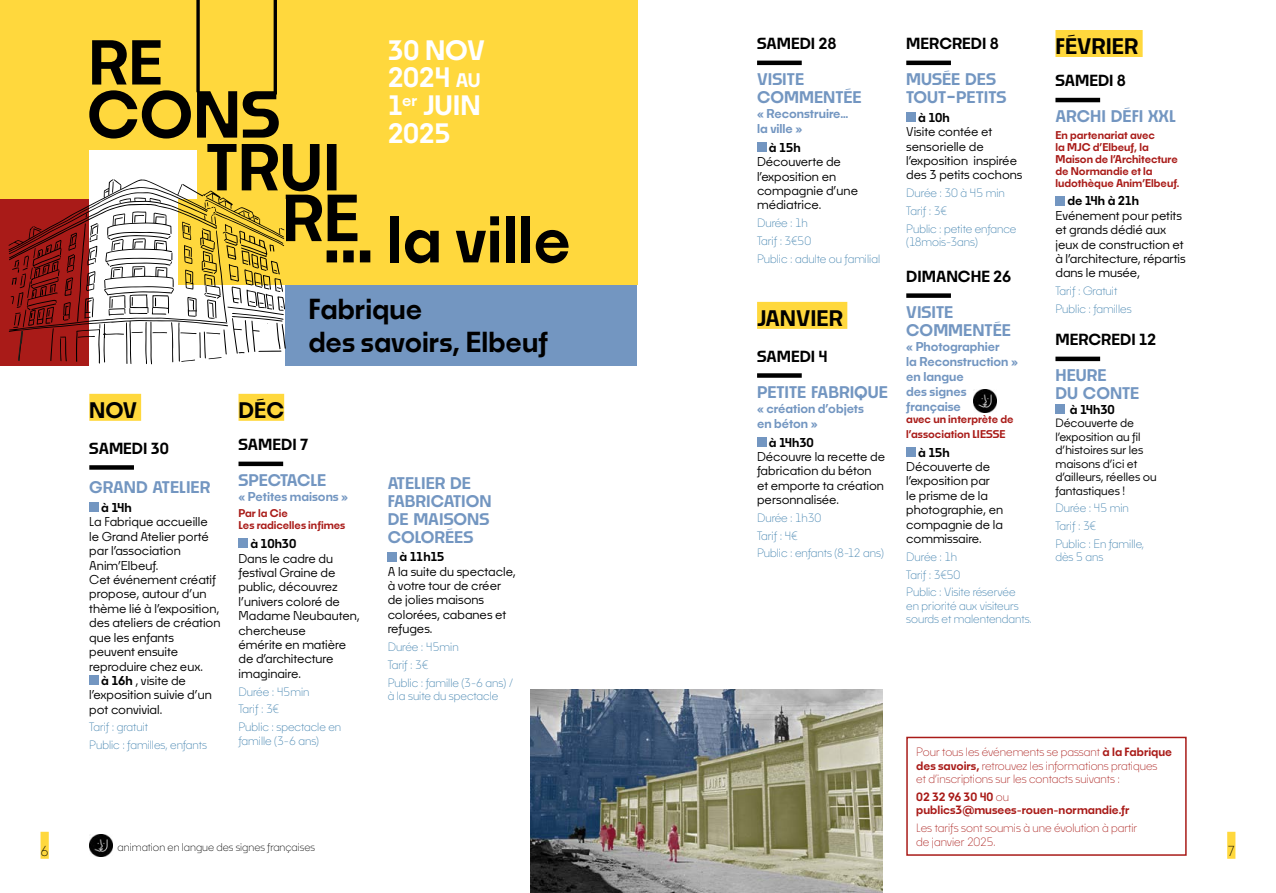
<style>
.page{position:relative;width:1276px;height:893px;background:#fff}
.page>*{position:absolute;margin:0;border:0;box-sizing:border-box;transform-origin:0 0}
.t1{font:600 61.5px "Noka";color:#000}
.t2{font:600 27px/32.4px "Noka";color:#000}
.t3{font:600 26.25px/27.8px "Noka";letter-spacing:-.01em;color:#fff}
.t4{font:600 21px "Noka";color:#000}
.t5{font:600 15.75px/18px "Noka";color:#7396c1}
.t6{font:600 15px "Noka";color:#000}
.t7{font:300 13.5px "Noka";color:#000}
.t8{font:500 12px/14.4px "Noka";color:#000}
.t9{font:600 12px/15px "Noka";color:#7396c1}
.t10{font:600 12px "Noka";letter-spacing:-.01em;color:#000}
.t11{font:300 11.25px/17.7px "Noka";color:#387caa}
.t12{font:300 11.25px/13.5px "Noka";color:#a91b18}
.t13{font:500 11.25px/13.5px "Noka";color:#000}
.t14{font:600 11.25px/13.5px "Noka";color:#a91b18}
.t15{font:600 10.5px/12px "Noka";color:#a91b18}
.t16{font:300 10.5px "Noka";color:#000}
.s1{font-size:22.5px}
.s2{font-size:18.3px}
.s3{font-weight:600}
.s4{font-weight:300}
</style>
<div class="page">
<div style="left:0;top:0;width:638px;height:285px;background:#ffd83d"></div>
<div style="left:757px;top:302px;width:90px;height:27px;background:#ffd83d"></div>
<hr style="left:757px;top:61px;width:44px;height:4px;background:#000">
<div style="left:757px;top:143px;width:9px;height:9px;background:#7396c1"></div>
<div style="left:757px;top:373px;width:44px;height:5px;background:#000"></div>
<div style="left:757px;top:437px;width:9px;height:10px;background:#7396c1"></div>
<hr style="left:906px;top:61px;width:45px;height:4px;background:#000">
<div style="left:906px;top:113px;width:9px;height:9px;background:#7396c1"></div>
<div style="left:906px;top:293px;width:45px;height:5px;background:#000"></div>
<img style="left:973px;top:390px;width:23px;height:23px">
<div style="left:906px;top:447px;width:9px;height:10px;background:#7396c1"></div>
<div style="left:1055px;top:30px;width:87px;height:27px;background:#ffd83d"></div>
<hr style="left:1055px;top:98px;width:45px;height:4px;background:#000">
<div style="left:1055px;top:196px;width:10px;height:9px;background:#7396c1"></div>
<hr style="left:1055px;top:357px;width:45px;height:4px;background:#000">
<div style="left:1055px;top:404px;width:10px;height:10px;background:#7396c1"></div>
<div style="left:0;top:199px;width:89px;height:166px;background:#a91b18"></div>
<div style="left:285px;top:285px;width:352px;height:80px;background:#7396c1"></div>
<hr style="left:274px;top:0;width:3px;height:95px;background:#000">
<svg style="left:196px;top:0;width:4px;height:40px"></svg>
<svg style="left:9px;top:40px;width:361px;height:324px"></svg>
<img style="left:530px;top:690px;width:352px;height:203px">
<div style="left:89px;top:394px;width:52px;height:27px;background:#ffd83d"></div>
<div style="left:89px;top:465px;width:45px;height:5px;background:#000"></div>
<div style="left:89px;top:503px;width:10px;height:9px;background:#7396c1"></div>
<div style="left:89px;top:675px;width:10px;height:10px;background:#7396c1"></div>
<div style="left:238px;top:394px;width:46px;height:27px;background:#ffd83d"></div>
<hr style="left:238px;top:462px;width:45px;height:4px;background:#000">
<div style="left:238px;top:539px;width:10px;height:9px;background:#7396c1"></div>
<div style="left:388px;top:552px;width:9px;height:9px;background:#7396c1"></div>
<div style="left:41px;top:832px;width:8px;height:27px;background:#ffd83d"></div>
<div style="left:1227px;top:832px;width:8px;height:27px;background:#ffd83d"></div>
<img style="left:89px;top:834px;width:23px;height:23px">
<div style="left:906px;top:737px;width:280px;height:119px;border:2px solid #a91b18"></div>
<h3 class="t4" style="left:1055px;top:33px;width:84px">FÉVRIER</h3>
<p class="t6" style="left:1055px;top:71px;width:72px">SAMEDI 8</p>
<h3 class="t5" style="left:1055px;top:107px;width:122px">ARCHI DÉFI XXL</h3>
<p class="t15" style="left:1055px;top:129px;width:125px">En partenariat avec<br>la MJC d’Elbeuf, la<br>Maison de l’Architecture de Normandie et la ludothèque Anim’Elbeuf.</p>
<p class="t10" style="left:1067px;top:193px;width:73px">de 14h à 21h</p>
<p class="t8" style="left:1055px;top:208px;width:132px">Evénement pour petits et grands dédié aux jeux de construction et à l’architecture, répartis dans le musée,</p>
<p class="t11" style="left:1055px;top:282px;width:78px">Tarif : Gratuit<br>Public : familles</p>
<p class="t6" style="left:1055px;top:330px;width:102px">MERCREDI 12</p>
<h3 class="t5" style="left:1055px;top:366px;width:85px">HEURE<br>DU CONTE</h3>
<p class="t10" style="left:1070px;top:402px;width:46px">à 14h30</p>
<p class="t13" style="left:1055px;top:416px;width:103px">Découverte de l’exposition au fil d’histoires sur les maisons d’ici et d’ailleurs, réelles ou fantastiques !</p>
<p class="t11" style="left:1055px;top:499px;width:90px">Durée : 45 min<br>Tarif : 3€<br>Public : En famille,</p>
<p class="t11" style="left:1055px;top:548px;width:49px">dès 5 ans</p>
<p class="t6" style="left:757px;top:34px;width:81px">SAMEDI 28</p>
<h3 class="t5" style="left:757px;top:70px;width:106px">VISITE<br>COMMENTÉE</h3>
<p class="t9" style="left:757px;top:106px;width:93px">« Reconstruire… la ville »</p>
<p class="t10" style="left:769px;top:140px;width:33px">à 15h</p>
<p class="t8" style="left:757px;top:154px;width:102px">Découverte de l’exposition en compagnie d’une médiatrice.</p>
<p class="t11" style="left:757px;top:214px;width:125px">Durée : 1h<br>Tarif : 3€50<br>Public : adulte ou familial</p>
<p class="t6" style="left:906px;top:34px;width:94px">MERCREDI 8</p>
<h3 class="t5" style="left:906px;top:70px;width:102px">MUSÉE DES<br>TOUT<span class="s1">-</span>PETITS</h3>
<p class="t10" style="left:918px;top:110px;width:33px">à 10h</p>
<p class="t8" style="left:906px;top:124px;width:118px">Visite contée et sensorielle de l’exposition inspirée des 3 petits cochons</p>
<p class="t11" style="left:906px;top:184px;width:112px">Durée : 30 à 45 min<br>Tarif : 3€<br>Public : petite enfance</p>
<p class="t11" style="left:906px;top:233px;width:73px">(18mois-3ans)</p>
<p class="t6" style="left:906px;top:267px;width:106px">DIMANCHE 26</p>
<h3 class="t5" style="left:906px;top:303px;width:106px">VISITE<br>COMMENTÉE</h3>
<p class="t9" style="left:906px;top:339px;width:113px">« Photographier<br>la Reconstruction » en langue<br>des signes française</p>
<p class="t15" style="left:906px;top:411px;width:109px;line-height:15px">avec un interprète de l’association LIESSE</p>
<p class="t10" style="left:918px;top:445px;width:33px">à 15h</p>
<p class="t8" style="left:906px;top:459px;width:98px">Découverte de l’exposition par<br>le prisme de la photographie, en compagnie de la commissaire.</p>
<p class="t11" style="left:906px;top:548px;width:111px">Durée : 1h<br>Tarif : 3€50<br>Public : Visite réservée</p>
<p class="t11" style="left:906px;top:599px;width:127px;line-height:13.5px">en priorité aux visiteurs sourds et malentendants.</p>
<h3 class="t3" style="left:388px;top:36px;width:99px">30 NOV<br>2024 <span class="s2">AU<br></span>1<sup>er</sup> JUIN<br>2025</h3>
<h1 class="t1" style="left:387px;top:201px;width:185px">la ville</h1>
<h2 class="t2" style="left:308px;top:293px;width:241px">Fabrique<br>des savoirs, Elbeuf</h2>
<h3 class="t4" style="left:757px;top:305px;width:87px">JANVIER</h3>
<p class="t6" style="left:757px;top:347px;width:72px">SAMEDI 4</p>
<h3 class="t5" style="left:757px;top:383px;width:132px">PETITE FABRIQUE</h3>
<p class="t9" style="left:757px;top:401px;width:108px">« création d’objets en béton »</p>
<p class="t10" style="left:769px;top:435px;width:46px">à 14h30</p>
<p class="t8" style="left:757px;top:449px;width:130px">Découvre la recette de fabrication du béton et emporte ta création personnalisée.</p>
<p class="t11" style="left:757px;top:509px;width:128px">Durée : 1h30<br>Tarif : 4€<br>Public : enfants (8-12 ans)</p>
<h3 class="t4" style="left:238px;top:397px;width:47px">DÉC</h3>
<p class="t6" style="left:238px;top:435px;width:72px">SAMEDI 7</p>
<h3 class="t5" style="left:238px;top:471px;width:89px">SPECTACLE</h3>
<p class="t9" style="left:238px;top:489px;width:111px">« Petites maisons »</p>
<p class="t15" style="left:238px;top:507px;width:108px">Par la Cie<br>Les radicelles infimes</p>
<p class="t10" style="left:250px;top:536px;width:48px">à 10h30</p>
<p class="t8" style="left:238px;top:551px;width:123px">Dans le cadre du festival Graine de public, découvrez l’univers coloré de<br>Madame Neubauten, chercheuse<br>émérite en matière de d’architecture imaginaire.</p>
<p class="t11" style="left:238px;top:682px;width:104px">Durée : 45min<br>Tarif : 3€<br>Public : spectacle en</p>
<p class="t11" style="left:238px;top:731px;width:82px">famille (3-6 ans)</p>
<h3 class="t4" style="left:89px;top:397px;width:49px">NOV</h3>
<p class="t6" style="left:89px;top:439px;width:81px">SAMEDI 30</p>
<h3 class="t5" style="left:89px;top:478px;width:123px">GRAND ATELIER</h3>
<p class="t10" style="left:101px;top:500px;width:32px">à 14h</p>
<p class="t8" style="left:89px;top:515px;width:120px">La Fabrique accueille</p>
<p class="t8" style="left:89px;top:529px;width:121px">le Grand Atelier porté</p>
<p class="t8" style="left:89px;top:543px;width:93px">par l’association</p>
<p class="t8" style="left:89px;top:558px;width:71px">Anim’Elbeuf.</p>
<p class="t8" style="left:89px;top:572px;width:128px">Cet événement créatif</p>
<p class="t8" style="left:89px;top:587px;width:119px">propose, autour d’un</p>
<p class="t8" style="left:89px;top:601px;width:132px">thème lié à l’exposition,</p>
<p class="t8" style="left:89px;top:615px;width:133px">des ateliers de création</p>
<p class="t8" style="left:89px;top:630px;width:86px">que les enfants</p>
<p class="t8" style="left:89px;top:644px;width:90px">peuvent ensuite</p>
<p class="t8" style="left:89px;top:659px;width:115px">reproduire chez eux.</p>
<p class="t8" style="left:101px;top:673px;width:86px"><span class="s3">à 16h</span> , visite de</p>
<p class="t8" style="left:89px;top:687px;width:124px">l’exposition suivie d’un</p>
<p class="t8" style="left:89px;top:702px;width:74px">pot convivial.</p>
<p class="t11" style="left:89px;top:718px;width:119px">Tarif : gratuit<br>Public : familles, enfants</p>
<h3 class="t5" style="left:388px;top:473px;width:105px">ATELIER DE<br>FABRICATION<br>DE MAISONS<br>COLORÉES</h3>
<p class="t10" style="left:399px;top:549px;width:46px">à 11h15</p>
<p class="t8" style="left:388px;top:564px;width:130px">A la suite du spectacle, à votre tour de créer de jolies maisons colorées, cabanes et refuges.</p>
<p class="t11" style="left:388px;top:638px;width:127px">Durée : 45min<br>Tarif : 3€<br>Public : famille (3-6 ans) /</p>
<p class="t11" style="left:388px;top:687px;width:112px">à la suite du spectacle</p>
<p class="t12" style="left:916px;top:745px;width:257px">Pour tous les événements se passant <span class="s3">à la Fabrique des savoirs,</span> retrouvez les informations pratiques<br>et d’inscriptions sur les contacts suivants :</p>
<p class="t14" style="left:916px;top:790px;width:215px">02 32 96 30 40 <span class="s4">ou </span>publics3@musees-rouen-normandie.fr</p>
<p class="t12" style="left:916px;top:821px;width:223px">Les tarifs sont soumis à une évolution à partir de janvier 2025.</p>
<p class="t16" style="left:118px;top:840px;width:199px">animation en langue des signes françaises</p>
<p class="t7" style="left:41px;top:842px;width:10px">6</p>
<p class="t7" style="left:1227px;top:842px;width:10px">7</p>
</div>
